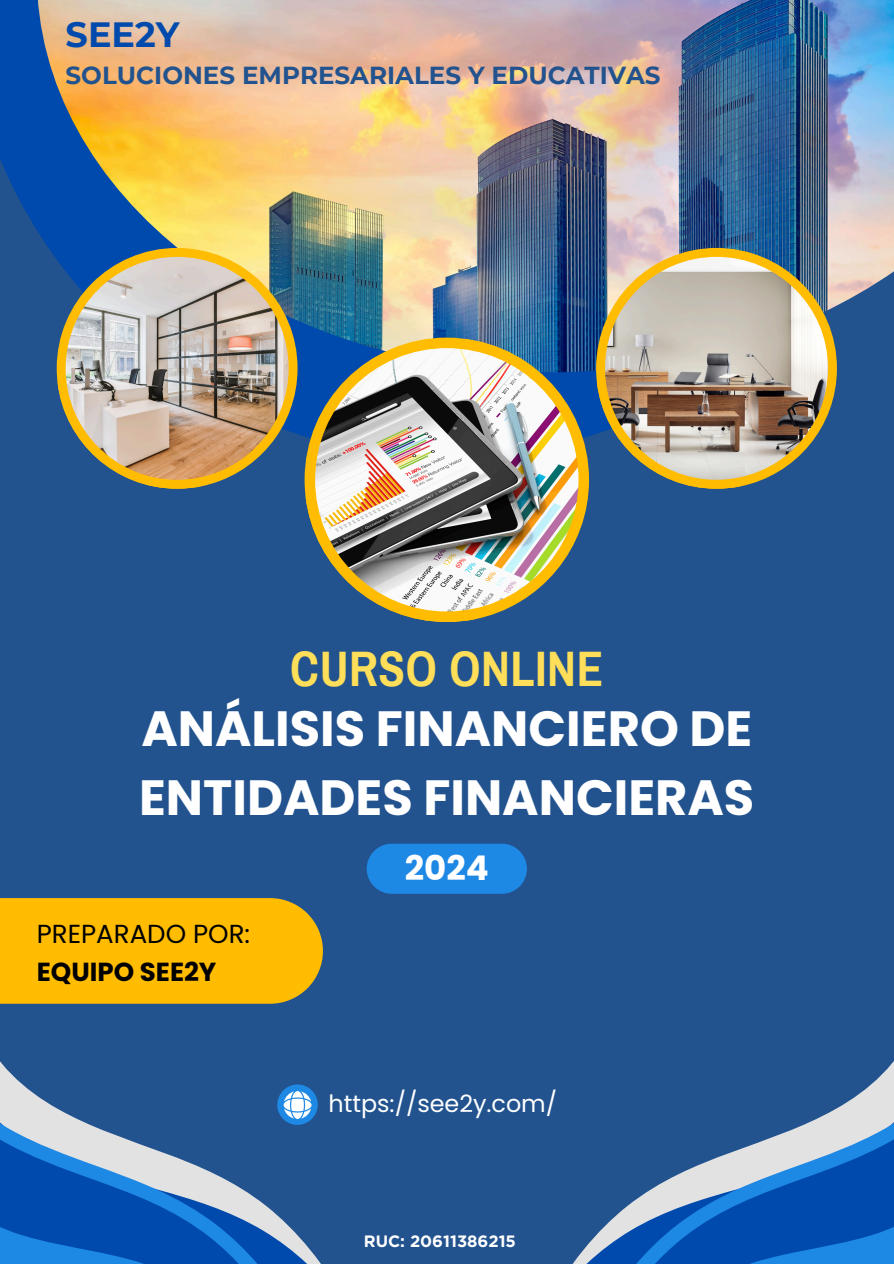
<style>
.page{position:relative;width:894px;height:1264px;background:#fff}
.page>*{position:absolute;margin:0;border:0;box-sizing:border-box;transform-origin:0 0}
.t1{font:700 49.5px/68.7px "Poppins";color:#fff}
.t2{font:700 48.75px "Archivo Narrow";letter-spacing:.015em;color:#ffde59}
.t3{font:700 35.1px "Montserrat";color:#004aad}
.t4{font:700 34.05px "Poppins";color:#fff}
.t5{font:26.1px "Poppins";color:#000}
.t6{font:700 26.1px "Poppins";color:#000}
.t7{font:700 24.6px "Montserrat";color:#22538e}
.t8{font:23.85px "Poppins";color:#fff}
.t9{font:700 16.5px "Gotham";color:#fff}
</style>
<div class="page">
<div style="left:0;top:0;width:893px;height:1263px;background:#22538e"></div>
<svg style="left:0;top:0;width:596px;height:436px"></svg>
<img style="left:37px;top:0;width:856px;height:372px">
<svg style="left:304px;top:337px;width:285px;height:254px"></svg>
<svg style="left:305px;top:390px;width:231px;height:232px"></svg>
<svg style="left:57px;top:248px;width:240px;height:214px"></svg>
<svg style="left:58px;top:285px;width:195px;height:203px"></svg>
<img style="left:596px;top:248px;width:240px;height:215px">
<svg style="left:596px;top:285px;width:195px;height:203px"></svg>
<img style="left:315px;top:348px;width:263px;height:263px;border-radius:50%">
<img style="left:66px;top:257px;width:222px;height:223px;border-radius:50%">
<img style="left:604px;top:257px;width:223px;height:223px;border-radius:50%">
<svg style="left:574px;top:1227px;width:30px;height:36px"></svg>
<svg style="left:604px;top:1082px;width:289px;height:181px"></svg>
<div style="left:0;top:898px;width:323px;height:105px;background:#ffbc00"></div>
<div style="left:366px;top:843px;width:161px;height:50px;background:#1e88e5;border-radius:25px"></div>
<svg style="left:0;top:1084px;width:319px;height:179px"></svg>
<h1 class="t3" style="left:66px;top:13px;width:115px">SEE2Y</h1>
<h1 class="t7" style="left:66px;top:60px;width:596px">SOLUCIONES EMPRESARIALES Y EDUCATIVAS</h1>
<h1 class="t2" style="left:290px;top:643px;width:314px">CURSO ONLINE</h1>
<p class="t1" style="left:139px;top:694px;width:616px">ANÁLISIS FINANCIERO DE<br>ENTIDADES FINANCIERAS</p>
<p class="t4" style="left:404px;top:844px;width:85px">2024</p>
<p class="t5" style="left:37px;top:916px;width:215px">PREPARADO POR:</p>
<p class="t6" style="left:37px;top:953px;width:181px">EQUIPO SEE2Y</p>
<p class="t8" style="left:328px;top:1086px;width:230px">https://see2y.com/</p>
<h2 class="t9" style="left:364px;top:1231px;width:154px">RUC: 20611386215</h2>
</div>
